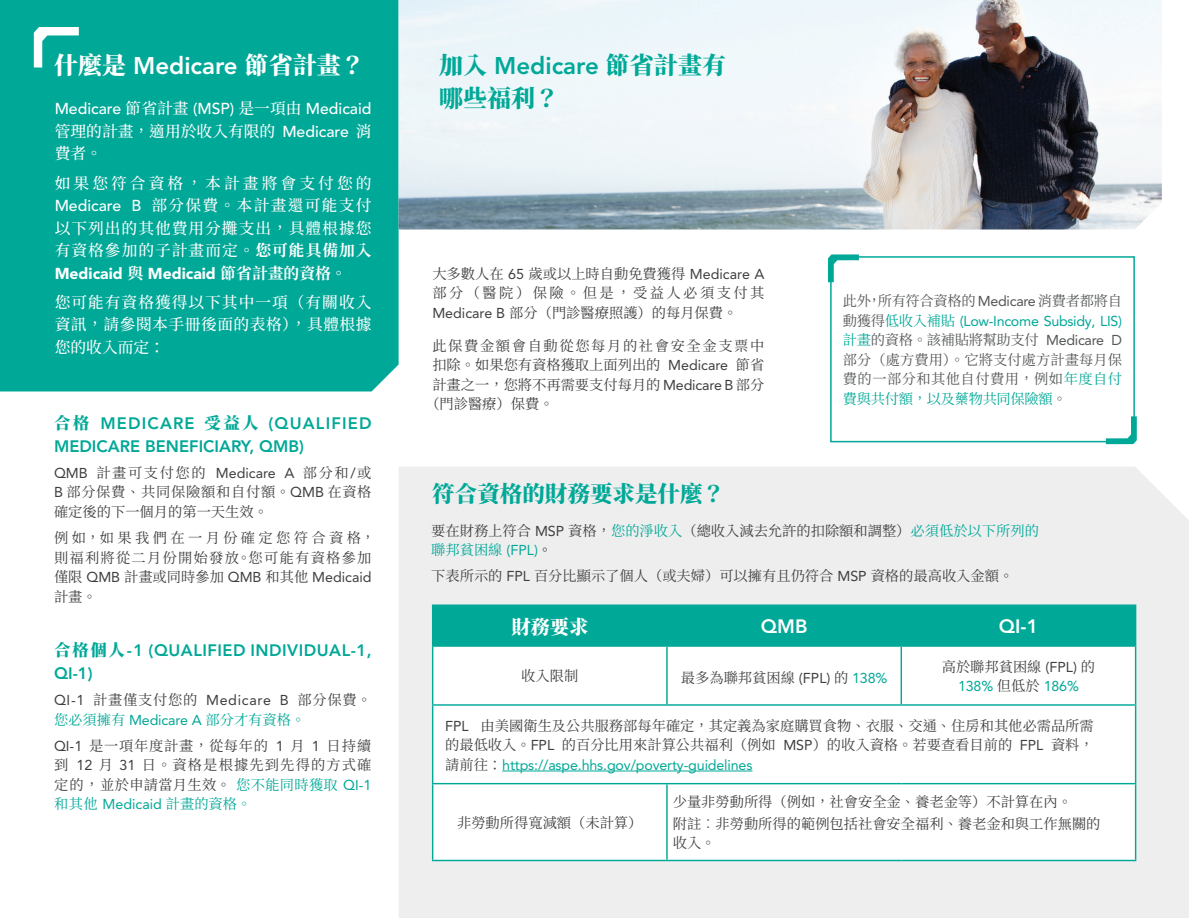
<style>
.page{position:relative;width:1189px;height:918px;background:#fff}
.page>*{position:absolute;margin:0;border:0;box-sizing:border-box;transform-origin:0 0}
.t1{font:900 24px/33px "Noto Serif CJ Ktc";color:#00a897}
.t2{font:900 24px "Noto Serif CJ Ktc";color:#fff}
.t3{font:900 22.5px "Noto Serif CJ Ktc";color:#00a897}
.t4{font:800 19.2px "Avenir LT Std";color:#fff}
.t5{font:900 19.2px "Noto Serif CJ Ktc";color:#fff}
.t6{font:800 16.5px/22.5px "Avenir LT Std";color:#00a897}
.t7{font:800 16.5px/22.5px "Avenir LT Std";letter-spacing:.03em;color:#00a897}
.t8{font:500 15.75px/22.5px "Noto Serif CJ Ktc";letter-spacing:.06em;color:#fff;text-align:justify}
.t9{font:500 15.75px/22.5px "Avenir LT Std";color:#fff;text-align:justify}
.t10{font:14.25px/19.5px "Noto Serif CJ Ktc";color:#3e3e3f;text-align:justify}
.t11{font:14.25px/19.5px "Noto Serif CJ Ktc";letter-spacing:.005em;color:#545557;text-align:justify}
.t12{font:14.25px/19.5px "Noto Serif CJ Ktc";letter-spacing:.09em;color:#3e3e3f}
.t13{font:14.25px/19.5px "Avenir LT Std";letter-spacing:.05em;color:#3e3e3f}
.t14{font:14.25px "Noto Serif CJ Ktc";letter-spacing:.115em;color:#3e3e3f}
.s1{font-family:"Avenir LT Std";font-weight:800}
.s2{font-family:"Noto Serif CJ Ktc"}
.s3{font-family:"Avenir LT Std"}
.s4{font-weight:700}
.s5{font-family:"Avenir LT Std";font-weight:900}
.s6{font-family:"Noto Serif CJ Ktc";font-weight:900}
.s7{font-family:"Noto Serif CJ Ktc";color:#00a897}
.s8{color:#00a897}
.s9{font-family:"Avenir LT Std";color:#00a897}
.s10{color:#231f20}
</style>
<div class="page">
<div style="left:0;top:0;width:398px;height:392px;background:#00a897"></div>
<div style="left:399px;top:467px;width:789px;height:451px;background:#eeeeef"></div>
<img style="left:398px;top:0;width:763px;height:230px">
<div style="left:432px;top:605px;width:234px;height:41px;background:#00a897"></div>
<div style="left:667px;top:606px;width:467px;height:39px;background:#00a897"></div>
<svg style="left:433px;top:647px;width:701px;height:213px"></svg>
<hr style="left:1134px;top:706px;width:2px;height:77px;background:#00a897">
<hr style="left:1134px;top:784px;width:2px;height:76px;background:#00a897">
<hr style="left:432px;top:645px;width:234px;height:2px;background:#00a897">
<hr style="left:666px;top:606px;width:1px;height:39px;background:#00a897">
<hr style="left:666px;top:605px;width:235px;height:1px;background:#00a897">
<hr style="left:666px;top:645px;width:235px;height:2px;background:#00a897">
<hr style="left:900px;top:606px;width:1px;height:39px;background:#00a897">
<hr style="left:901px;top:605px;width:235px;height:1px;background:#00a897">
<hr style="left:1134px;top:606px;width:2px;height:39px;background:#00a897">
<hr style="left:901px;top:645px;width:235px;height:2px;background:#00a897">
<hr style="left:432px;top:647px;width:1px;height:57px;background:#00a897">
<hr style="left:666px;top:647px;width:1px;height:57px;background:#00a897">
<hr style="left:900px;top:647px;width:1px;height:57px;background:#00a897">
<hr style="left:1134px;top:647px;width:2px;height:57px;background:#00a897">
<hr style="left:432px;top:706px;width:1px;height:77px;background:#00a897">
<hr style="left:432px;top:704px;width:234px;height:2px;background:#00a897">
<hr style="left:666px;top:704px;width:235px;height:2px;background:#00a897">
<hr style="left:901px;top:704px;width:235px;height:2px;background:#00a897">
<hr style="left:432px;top:783px;width:234px;height:1px;background:#00a897">
<hr style="left:432px;top:784px;width:1px;height:76px;background:#00a897">
<hr style="left:666px;top:783px;width:235px;height:1px;background:#00a897">
<hr style="left:666px;top:784px;width:1px;height:76px;background:#00a897">
<hr style="left:901px;top:783px;width:235px;height:1px;background:#00a897">
<hr style="left:432px;top:860px;width:234px;height:1px;background:#00a897">
<hr style="left:666px;top:860px;width:235px;height:1px;background:#00a897">
<hr style="left:901px;top:860px;width:235px;height:1px;background:#00a897">
<hr style="left:502px;top:771px;width:250px;height:1px;background:#00a897">
<svg style="left:34px;top:27px;width:45px;height:40px"></svg>
<div style="left:830px;top:256px;width:304px;height:186px;border:2px solid #00a897"></div>
<svg style="left:1105px;top:416px;width:31px;height:28px"></svg>
<svg style="left:828px;top:254px;width:30px;height:28px"></svg>
<p class="t2" style="left:54px;top:52px;width:312px">什麼是 <span class="s1">Medicare</span> 節省計畫？</p>
<p class="t9" style="left:55px;top:98px;width:318px">Medicare <span class="s2">節省計畫</span> (MSP) <span class="s2">是一項由</span> Medicaid<span class="s2">管理的計畫，適用於收入有限的</span> Medicare <span class="s2">消費者。</span></p>
<p class="t8" style="left:55px;top:172px;width:318px">如果您符合資格，本計畫將會支付您的<span class="s3">Medicare B</span> 部分保費。本計畫還可能支付以下列出的其他費用分攤支出，具體根據您有資格參加的子計畫而定。<span class="s4">您可能具備加入</span><span class="s5">Medicaid</span> <span class="s4">與</span> <span class="s5">Medicaid</span> <span class="s4">節省計畫的資格。</span></p>
<p class="t8" style="left:55px;top:291px;width:318px">您可能有資格獲得以下其中一項（有關收入資訊，請參閱本手冊後面的表格），具體根據您的收入而定：</p>
<p class="t6" style="left:54px;top:412px;width:319px"><span class="s6">合格</span> MEDICARE <span class="s6">受益人</span> (QUALIFIED<br>MEDICARE BENEFICIARY, QMB)</p>
<p class="t10" style="left:54px;top:463px;width:319px"><span class="s3">QMB</span> 計畫可支付您的 <span class="s3">Medicare A</span> 部分和<span class="s3">/</span>或<span class="s3">B</span> 部分保費、共同保險額和自付額。<span class="s3">QMB</span> 在資格確定後的下一個月的第一天生效。</p>
<p class="t12" style="left:54px;top:528px;width:322px">例如，如果我們在一月份確定您符合資格，則福利將從二月份開始發放。您可能有資格參加僅限 <span class="s3">QMB</span> 計畫或同時參加 <span class="s3">QMB</span> 和其他 <span class="s3">Medicaid</span>計畫。</p>
<p class="t7" style="left:54px;top:639px;width:319px"><span class="s6">合格個人</span>-1 (QUALIFIED INDIVIDUAL-1,<br>QI-1)</p>
<p class="t13" style="left:54px;top:691px;width:319px">QI-1 <span class="s2">計畫僅支付您的</span> Medicare B <span class="s2">部分保費。</span><span class="s7">您必須擁有</span> <span class="s8">Medicare A</span> <span class="s7">部分才有資格。</span></p>
<p class="t10" style="left:54px;top:736px;width:319px"><span class="s3">QI-1</span> 是一項年度計畫，從每年的 <span class="s3">1</span> 月 <span class="s3">1</span> 日持續到 <span class="s3">12</span> 月 <span class="s3">31</span> 日。資格是根據先到先得的方式確定的，並於申請當月生效。<span class="s8">您不能同時獲取</span> <span class="s9">QI-1</span><span class="s8">和其他</span> <span class="s9">Medicaid</span> <span class="s8">計畫的資格。</span></p>
<p class="t1" style="left:439px;top:49px;width:288px">加入 <span class="s1">Medicare</span> 節省計畫有哪些福利？</p>
<p class="t10" style="left:432px;top:264px;width:333px">大多數人在 <span class="s3">65</span> 歲或以上時自動免費獲得 <span class="s3">Medicare A</span>部分（醫院）保險。但是，受益人必須支付其<span class="s3">Medicare B</span> 部分（門診醫療照護）的每月保費。</p>
<p class="t14" style="left:432px;top:338px;width:333px">此保費金額會自動從您每月的社會安全金支票中</p>
<p class="t10" style="left:432px;top:356px;width:333px">扣除。如果您有資格獲取上面列出的 <span class="s3">Medicare</span> 節省</p>
<p class="t10" style="left:432px;top:375px;width:333px">計畫之一，您將不再需要支付每月的 <span class="s3">Medicare B</span> 部分</p>
<p class="t10" style="left:425px;top:395px;width:129px">（門診醫療）保費。</p>
<p class="t11" style="left:842px;top:292px;width:281px">此外，所有符合資格的 <span class="s3">Medicare</span> 消費者都將自動獲得<span class="s8">低收入補貼</span> <span class="s9">(Low-Income Subsidy, LIS)</span><span class="s8">計畫</span>的資格。該補貼將幫助支付 <span class="s3">Medicare D</span>部分（處方費用）。它將支付處方計畫每月保費的一部分和其他自付費用，例如<span class="s8">年度自付費與共付額，以及藥物共同保險額</span>。</p>
<p class="t3" style="left:432px;top:482px;width:294px">符合資格的財務要求是什麼？</p>
<p class="t10" style="left:431px;top:521px;width:609px">要在財務上符合 <span class="s3">MSP</span> 資格，<span class="s8">您的淨收入</span>（總收入減去允許的扣除額和調整）<span class="s8">必須低於以下所列的聯邦貧困線</span> <span class="s9">(FPL)</span><span class="s10">。</span></p>
<p class="t10" style="left:431px;top:567px;width:583px">下表所示的 <span class="s3">FPL</span> 百分比顯示了個人（或夫婦）可以擁有且仍符合 <span class="s3">MSP</span> 資格的最高收入金額。</p>
<p class="t5" style="left:511px;top:616px;width:78px">財務要求</p>
<p class="t4" style="left:760px;top:615px;width:48px">QMB</p>
<p class="t4" style="left:998px;top:615px;width:41px">QI-1</p>
<p class="t10" style="left:521px;top:667px;width:58px">收入限制</p>
<p class="t10" style="left:680px;top:668px;width:208px">最多為聯邦貧困線 <span class="s3">(FPL)</span> 的 <span class="s9">138%</span></p>
<p class="t10" style="left:941px;top:657px;width:155px;text-align:center">高於聯邦貧困線 <span class="s3">(FPL)</span> 的<br><span class="s9">138%</span> 但低於 <span class="s9">186%</span></p>
<p class="t10" style="left:445px;top:716px;width:650px"><span class="s3">FPL</span> 由美國衛生及公共服務部每年確定，其定義為家庭購買食物、衣服、交通、住房和其他必需品所需的最低收入。<span class="s3">FPL</span> 的百分比用來計算公共福利（例如 <span class="s3">MSP</span>）的收入資格。若要查看目前的 <span class="s3">FPL</span> 資料，請前往：<span class="s9">https://aspe.hhs.gov/poverty-guidelines</span></p>
<p class="t10" style="left:457px;top:813px;width:187px">非勞動所得寬減額（未計算）</p>
<p class="t10" style="left:672px;top:793px;width:400px">少量非勞動所得（例如，社會安全金、養老金等）不計算在內。</p>
<p class="t10" style="left:672px;top:814px;width:429px">附註︰非勞動所得的範例包括社會安全福利、養老金和與工作無關的收入。</p>
</div>
